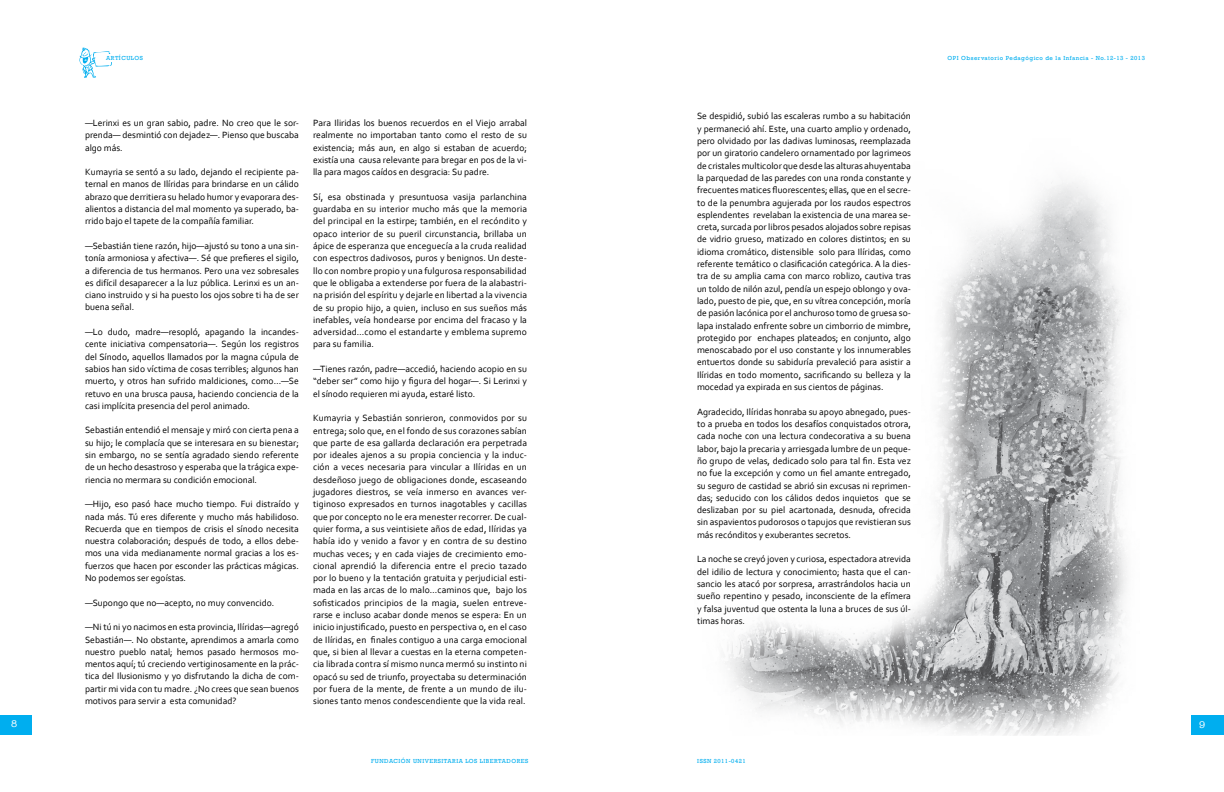
<style>
.page{position:relative;width:1224px;height:792px;background:#fff}
.page>*{position:absolute;margin:0;border:0;box-sizing:border-box;transform-origin:0 0}
.t1{font:500 10px "American Typ Itc DEE";color:#fff}
.t2{font:9.5px/12.3px "Corbel";color:#000;text-align:justify}
.t3{font:6px "Rockwell";letter-spacing:.08em;color:#00aeef}
</style>
<div class="page">
<svg style="left:80px;top:48px;width:32px;height:30px"></svg>
<div style="left:102px;top:54px;width:13px;height:8px;background:#fff"></div>
<div style="left:0;top:716px;width:32px;height:19px;background:#00aeef"></div>
<div style="left:1191px;top:715px;width:33px;height:19px;background:#00aeef"></div>
<img style="left:724px;top:182px;width:403px;height:553px">
<p class="t3" style="left:106px;top:54px;width:38px">ARTÍCULOS</p>
<p class="t3" style="left:948px;top:54px;width:199px">OPI Observatorio Pedagógico de la Infancia - No.12-13 - 2013</p>
<p class="t2" style="left:85px;top:116px;width:215px">—Lerinxi es un gran sabio, padre. No creo que le sor&shy;prenda— desmintió con dejadez—. Pienso que buscaba algo más.</p>
<p class="t2" style="left:85px;top:166px;width:215px">Kumayria se sentó a su lado, dejando el recipiente pa&shy;ternal en manos de Ilíridas para brindarse en un cálido abrazo que derritiera su helado humor y evaporara des&shy;alientos a distancia del mal momento ya superado, ba&shy;rrido bajo el tapete de la compañía familiar.</p>
<p class="t2" style="left:85px;top:239px;width:215px">—Sebastián tiene razón, hijo—ajustó su tono a una sin&shy;tonía armoniosa y afectiva—. Sé que prefieres el sigilo, a diferencia de tus hermanos. Pero una vez sobresales es difícil desaparecer a la luz pública. Lerinxi es un an&shy;ciano instruido y si ha puesto los ojos sobre ti ha de ser buena señal.</p>
<p class="t2" style="left:85px;top:326px;width:215px">—Lo dudo, madre—resopló, apagando la incandes&shy;cente iniciativa compensatoria—. Según los registros del Sínodo, aquellos llamados por la magna cúpula de sabios han sido víctima de cosas terribles; algunos han muerto, y otros han sufrido maldiciones, como…—Se retuvo en una brusca pausa, haciendo conciencia de la casi implícita presencia del perol animado.</p>
<p class="t2" style="left:85px;top:424px;width:215px">Sebastián entendió el mensaje y miró con cierta pena a su hijo; le complacía que se interesara en su bienestar; sin embargo, no se sentía agradado siendo referente de un hecho desastroso y esperaba que la trágica expe&shy;riencia no mermara su condición emocional.</p>
<p class="t2" style="left:85px;top:498px;width:215px">—Hijo, eso pasó hace mucho tiempo. Fui distraído y nada más. Tú eres diferente y mucho más habilidoso.<br>Recuerda que en tiempos de crisis el sínodo necesita nuestra colaboración; después de todo, a ellos debe&shy;mos una vida medianamente normal gracias a los es&shy;fuerzos que hacen por esconder las prácticas mágicas.<br>No podemos ser egoístas.</p>
<p class="t2" style="left:85px;top:596px;width:191px">—Supongo que no—acepto, no muy convencido.</p>
<p class="t2" style="left:85px;top:621px;width:215px">—Ni tú ni yo nacimos en esta provincia, Ilíridas—agregó Sebastián—. No obstante, aprendimos a amarla como nuestro pueblo natal; hemos pasado hermosos mo&shy;mentos aquí; tú creciendo vertiginosamente en la prác&shy;tica del Ilusionismo y yo disfrutando la dicha de com&shy;partir mi vida con tu madre. ¿No crees que sean buenos motivos para servir a esta comunidad?</p>
<p class="t2" style="left:313px;top:116px;width:215px">Para Iliridas los buenos recuerdos en el Viejo arrabal realmente no importaban tanto como el resto de su existencia; más aun, en algo si estaban de acuerdo; existía una causa relevante para bregar en pos de la vi&shy;lla para magos caídos en desgracia: Su padre.</p>
<p class="t2" style="left:313px;top:190px;width:215px">Sí, esa obstinada y presuntuosa vasija parlanchina guardaba en su interior mucho más que la memoria del principal en la estirpe; también, en el recóndito y opaco interior de su pueril circunstancia, brillaba un ápice de esperanza que enceguecía a la cruda realidad con espectros dadivosos, puros y benignos. Un deste&shy;llo con nombre propio y una fulgurosa responsabilidad que le obligaba a extenderse por fuera de la alabastri&shy;na prisión del espíritu y dejarle en libertad a la vivencia de su propio hijo, a quien, incluso en sus sueños más inefables, veía hondearse por encima del fracaso y la adversidad…como el estandarte y emblema supremo para su familia.</p>
<p class="t2" style="left:313px;top:362px;width:215px">—Tienes razón, padre—accedió, haciendo acopio en su “deber ser” como hijo y figura del hogar—. Si Lerinxi y el sínodo requieren mi ayuda, estaré listo.</p>
<p class="t2" style="left:313px;top:412px;width:215px">Kumayria y Sebastián sonrieron, conmovidos por su entrega; solo que, en el fondo de sus corazones sabían que parte de esa gallarda declaración era perpetrada por ideales ajenos a su propia conciencia y la induc&shy;ción a veces necesaria para vincular a Ilíridas en un desdeñoso juego de obligaciones donde, escaseando jugadores diestros, se veía inmerso en avances ver&shy;tiginoso expresados en turnos inagotables y cacillas que por concepto no le era menester recorrer. De cual&shy;quier forma, a sus veintisiete años de edad, Ilíridas ya había ido y venido a favor y en contra de su destino muchas veces; y en cada viajes de crecimiento emo&shy;cional aprendió la diferencia entre el precio tazado por lo bueno y la tentación gratuita y perjudicial esti&shy;mada en las arcas de lo malo…caminos que, bajo los sofisticados principios de la magia, suelen entreve&shy;rarse e incluso acabar donde menos se espera: En un inicio injustificado, puesto en perspectiva o, en el caso de Ilíridas, en finales contiguo a una carga emocional que, si bien al llevar a cuestas en la eterna competen&shy;cia librada contra sí mismo nunca mermó su instinto ni opacó su sed de triunfo, proyectaba su determinación por fuera de la mente, de frente a un mundo de ilu&shy;siones tanto menos condescendiente que la vida real.</p>
<p class="t2" style="left:697px;top:110px;width:215px">Se despidió, subió las escaleras rumbo a su habitación y permaneció ahí. Este, una cuarto amplio y ordenado, pero olvidado por las dadivas luminosas, reemplazada por un giratorio candelero ornamentado por lagrimeos de cristales multicolor que desde las alturas ahuyentaba la parquedad de las paredes con una ronda constante y frecuentes matices fluorescentes; ellas, que en el secre&shy;to de la penumbra agujerada por los raudos espectros esplendentes revelaban la existencia de una marea se&shy;creta, surcada por libros pesados alojados sobre repisas de vidrio grueso, matizado en colores distintos; en su idioma cromático, distensible solo para Ilíridas, como referente temático o clasificación categórica. A la dies&shy;tra de su amplia cama con marco roblizo, cautiva tras un toldo de nilón azul, pendía un espejo oblongo y ova&shy;lado, puesto de pie, que, en su vítrea concepción, moría de pasión lacónica por el anchuroso tomo de gruesa so&shy;lapa instalado enfrente sobre un cimborrio de mimbre, protegido por enchapes plateados; en conjunto, algo menoscabado por el uso constante y los innumerables entuertos donde su sabiduría prevaleció para asistir a Ilíridas en todo momento, sacrificando su belleza y la mocedad ya expirada en sus cientos de páginas.</p>
<p class="t2" style="left:697px;top:405px;width:215px">Agradecido, Ilíridas honraba su apoyo abnegado, pues&shy;to a prueba en todos los desafíos conquistados otrora, cada noche con una lectura condecorativa a su buena labor, bajo la precaria y arriesgada lumbre de un peque&shy;ño grupo de velas, dedicado solo para tal fin. Esta vez no fue la excepción y como un fiel amante entregado, su seguro de castidad se abrió sin excusas ni reprimen&shy;das; seducido con los cálidos dedos inquietos que se deslizaban por su piel acartonada, desnuda, ofrecida sin aspavientos pudorosos o tapujos que revistieran sus más recónditos y exuberantes secretos.</p>
<p class="t2" style="left:697px;top:553px;width:215px">La noche se creyó joven y curiosa, espectadora atrevida del idilio de lectura y conocimiento; hasta que el can&shy;sancio les atacó por sorpresa, arrastrándolos hacia un sueño repentino y pesado, inconsciente de la efímera y falsa juventud que ostenta la luna a bruces de sus úl&shy;timas horas.</p>
<p class="t1" style="left:11px;top:718px;width:8px">8</p>
<p class="t1" style="left:1199px;top:719px;width:8px">9</p>
<p class="t3" style="left:371px;top:757px;width:159px">FUNDACIÓN UNIVERSITARIA LOS LIBERTADORES</p>
<p class="t3" style="left:697px;top:757px;width:50px">ISSN 2011-0421</p>
</div>
